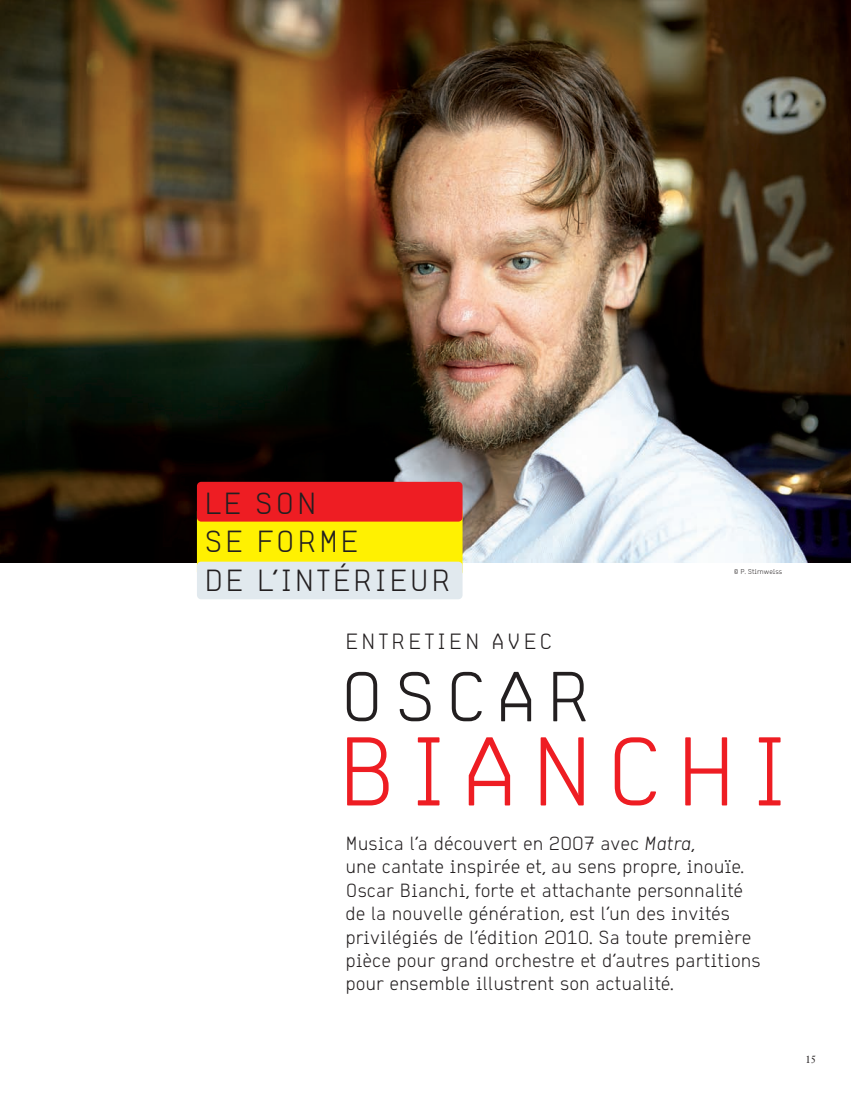
<style>
.page{position:relative;width:851px;height:1106px;background:#fff}
.page>*{position:absolute;margin:0;border:0;box-sizing:border-box;transform-origin:0 0}
.t1{font:99.45px "Walden AT1";letter-spacing:.12em;color:#ee1d23}
.t2{font:72.15px "Walden AT1";letter-spacing:.12em;color:#231f20}
.t3{font:31.2px/38.2px "Walden AT1";letter-spacing:.06em;color:#231f20}
.t4{font:22.5px "Walden AT1";letter-spacing:.12em;color:#231f20}
.t5{font:19.5px/23.4px "Walden AT1";color:#231f20}
.t6{font:10.5px "Janson Text";color:#231f20}
.t7{font:7.2px "Walden AT1";color:#231f20}
.s1{font-family:"Walden AT3 it"}
</style>
<div class="page">
<img style="left:0;top:0;width:850px;height:562px">
<div style="left:197px;top:507px;width:265px;height:69px;background:#fff101;border-radius:4px"></div>
<div style="left:197px;top:482px;width:265px;height:39px;background:#ee1d23;border-radius:4px"></div>
<div style="left:197px;top:561px;width:265px;height:38px;background:#e1e9ee;border-radius:4px"></div>
<h3 class="t3" style="left:204px;top:487px;width:248px">LE SON<br>SE FORME<br>DE L’INTÉRIEUR</h3>
<p class="t4" style="left:345px;top:634px;width:209px">ENTRETIEN AVEC</p>
<p class="t7" style="left:734px;top:569px;width:50px">© P. Stirnweiss</p>
<h2 class="t2" style="left:339px;top:671px;width:254px">OSCAR</h2>
<h1 class="t1" style="left:336px;top:737px;width:454px">BIANCHI</h1>
<p class="t5" style="left:345px;top:833px;width:417px">Musica l’a découvert en 2007 avec <span class="s1">Matra</span>,<br>une cantate inspirée et, au sens propre, inouïe.<br>Oscar Bianchi, forte et attachante personnalité de la nouvelle génération, est l’un des invités privilégiés de l’édition 2010. Sa toute première pièce pour grand orchestre et d’autres partitions pour ensemble illustrent son actualité.</p>
<p class="t6" style="left:805px;top:1054px;width:12px">15</p>
</div>
